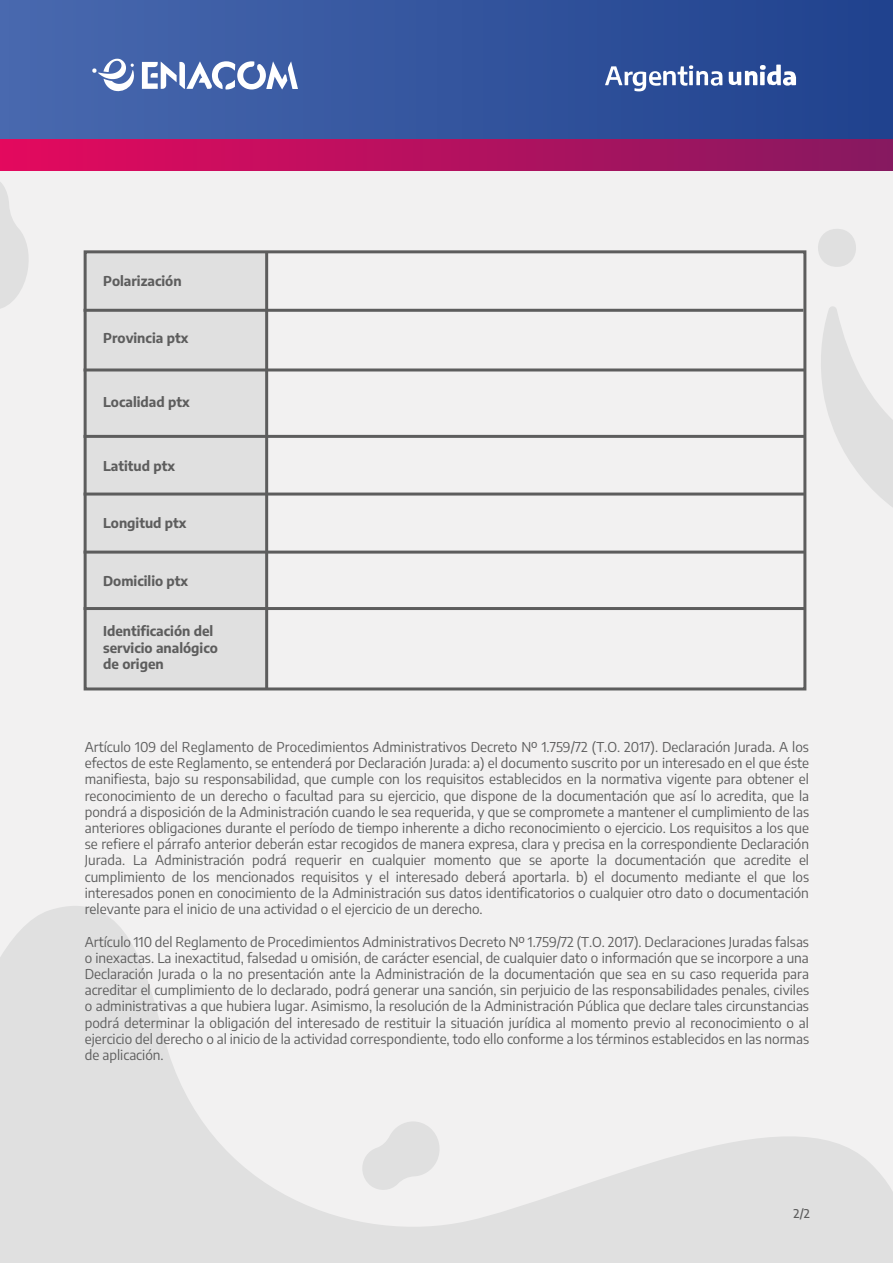
<style>
.page{position:relative;width:893px;height:1263px;background:#fff}
.page>*{position:absolute;margin:0;border:0;box-sizing:border-box;transform-origin:0 0}
.t1{font:13.5px/16.2px "Encode Sans";color:#5d5d5d;text-align:justify}
.t2{font:700 13.5px/16.2px "Encode Sans";color:#5d5d5d}
.t3{font:500 12px "Encode Sans";color:#5d5d5d}
</style>
<div class="page">
<div style="left:0;top:140px;width:893px;height:1123px;background:#f2f1f1"></div>
<svg style="left:0;top:906px;width:154px;height:96px;fill:#e0e0e0"></svg>
<svg style="left:0;top:1002px;width:893px;height:261px"></svg>
<svg style="left:818px;top:229px;width:38px;height:38px"></svg>
<svg style="left:821px;top:306px;width:72px;height:201px"></svg>
<svg style="left:0;top:182px;width:29px;height:127px"></svg>
<div style="left:0;top:0;width:893px;height:140px;background:linear-gradient(to right,#4969af,#20428d)"></div>
<svg style="left:605px;top:65px;width:117px;height:26px"></svg>
<svg style="left:729px;top:65px;width:67px;height:21px"></svg>
<svg style="left:142px;top:61px;width:156px;height:29px"></svg>
<svg style="left:92px;top:59px;width:42px;height:33px"></svg>
<div style="left:0;top:140px;width:893px;height:30px;background:linear-gradient(to right,#e4095e,#861960)"></div>
<div style="left:85px;top:252px;width:182px;height:436px;background:#e0e0e0"></div>
<hr style="left:265px;top:252px;width:3px;height:437px;background:#5d5d5d">
<hr style="left:84px;top:309px;width:719px;height:3px;background:#5d5d5d">
<hr style="left:84px;top:368px;width:721px;height:3px;background:#5d5d5d">
<hr style="left:84px;top:435px;width:721px;height:3px;background:#5d5d5d">
<hr style="left:84px;top:492px;width:721px;height:3px;background:#5d5d5d">
<hr style="left:84px;top:551px;width:721px;height:3px;background:#5d5d5d">
<hr style="left:84px;top:607px;width:721px;height:3px;background:#5d5d5d">
<div style="left:84px;top:250px;width:722px;height:440px;border:3px solid #5d5d5d"></div>
<p class="t2" style="left:103px;top:272px;width:80px">Polarización</p>
<p class="t2" style="left:103px;top:329px;width:87px">Provincia ptx</p>
<p class="t2" style="left:103px;top:393px;width:88px">Localidad ptx</p>
<p class="t2" style="left:103px;top:457px;width:73px">Latitud ptx</p>
<p class="t2" style="left:103px;top:515px;width:85px">Longitud ptx</p>
<p class="t2" style="left:103px;top:573px;width:87px">Domicilio ptx</p>
<p class="t2" style="left:103px;top:623px;width:116px">Identificación del servicio analógico de origen</p>
<p class="t1" style="left:85px;top:738px;width:726px">Artículo 109 del Reglamento de Procedimientos Administrativos Decreto Nº 1.759/72 (T.O. 2017). Declaración Jurada. A los efectos de este Reglamento, se entenderá por Declaración Jurada: a) el documento suscrito por un interesado en el que éste manifiesta, bajo su responsabilidad, que cumple con los requisitos establecidos en la normativa vigente para obtener el reconocimiento de un derecho o facultad para su ejercicio, que dispone de la documentación que así lo acredita, que la pondrá a disposición de la Administración cuando le sea requerida, y que se compromete a mantener el cumplimiento de las anteriores obligaciones durante el período de tiempo inherente a dicho reconocimiento o ejercicio. Los requisitos a los que se refiere el párrafo anterior deberán estar recogidos de manera expresa, clara y precisa en la correspondiente Declaración Jurada. La Administración podrá requerir en cualquier momento que se aporte la documentación que acredite el cumplimiento de los mencionados requisitos y el interesado deberá aportarla. b) el documento mediante el que los interesados ponen en conocimiento de la Administración sus datos identificatorios o cualquier otro dato o documentación relevante para el inicio de una actividad o el ejercicio de un derecho.</p>
<p class="t1" style="left:85px;top:933px;width:726px">Artículo 110 del Reglamento de Procedimientos Administrativos Decreto Nº 1.759/72 (T.O. 2017). Declaraciones Juradas falsas o inexactas. La inexactitud, falsedad u omisión, de carácter esencial, de cualquier dato o información que se incorpore a una Declaración Jurada o la no presentación ante la Administración de la documentación que sea en su caso requerida para acreditar el cumplimiento de lo declarado, podrá generar una sanción, sin perjuicio de las responsabilidades penales, civiles o administrativas a que hubiera lugar. Asimismo, la resolución de la Administración Pública que declare tales circunstancias podrá determinar la obligación del interesado de restituir la situación jurídica al momento previo al reconocimiento o al ejercicio del derecho o al inicio de la actividad correspondiente, todo ello conforme a los términos establecidos en las normas de aplicación.</p>
<p class="t3" style="left:794px;top:1205px;width:18px">2/2</p>
</div>
